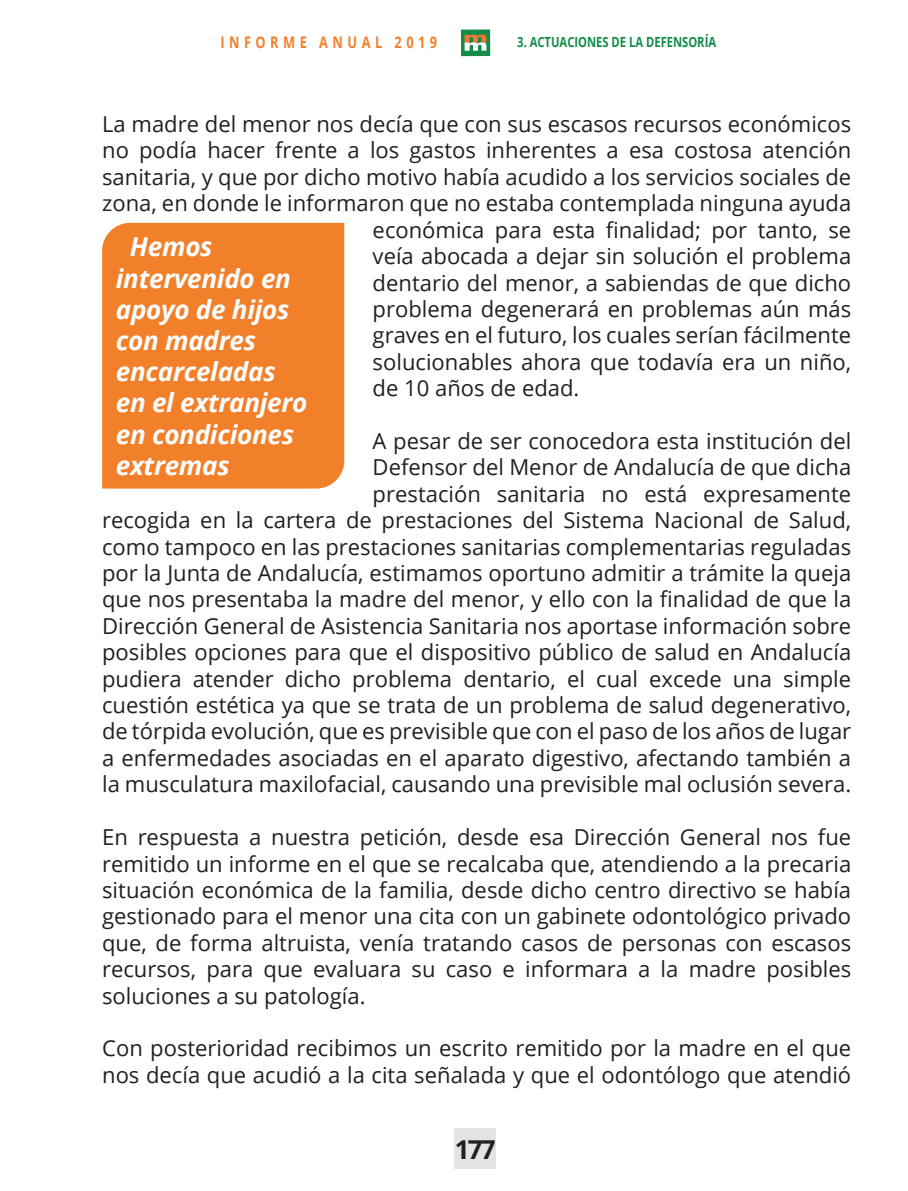
<style>
.page{position:relative;width:908px;height:1191px;background:#fff}
.page>*{position:absolute;margin:0;border:0;box-sizing:border-box;transform-origin:0 0}
.destacado{font:italic 700 26px/31.2px "Open Sans";letter-spacing:-.01em;color:#fff}
.t1{font:700 26px "Open Sans";color:#231f20}
.t2{font:22px/26.4px "Open Sans";color:#231f20;text-align:right}
.t3{font:700 16px "Open Sans";letter-spacing:.35em;color:#f2802a;scale:.8 1}
.t4{font:700 14px "Open Sans";color:#138c49;scale:.8 1}
</style>
<div class="page">
<div style="left:460px;top:29px;width:30px;height:27px;background:#148b49"></div>
<svg style="left:464px;top:35px;width:22px;height:16px"></svg>
<div style="left:454px;top:1128px;width:41px;height:41px;background:#e5e3e2"></div>
<div style="left:102px;top:222px;width:243px;height:267px;background:#f2802a"></div>
<p class="t3" style="left:220px;top:31px;width:272px">INFORME ANUAL 2019</p>
<p class="t4" style="left:517px;top:32px;width:250px">3. ACTUACIONES DE LA DEFENSORÍA</p>
<p class="t2" style="left:102px;top:110px;width:750px">La madre del menor nos decía que con sus escasos recursos económicos</p>
<p class="t2" style="left:102px;top:137px;width:750px">no podía hacer frente a los gastos inherentes a esa costosa atención</p>
<p class="t2" style="left:102px;top:163px;width:750px">sanitaria, y que por dicho motivo había acudido a los servicios sociales de</p>
<p class="t2" style="left:102px;top:189px;width:750px">zona, en donde le informaron que no estaba contemplada ninguna ayuda</p>
<p class="t2" style="left:372px;top:216px;width:480px">económica para esta finalidad; por tanto, se</p>
<p class="t2" style="left:372px;top:242px;width:480px">veía abocada a dejar sin solución el problema</p>
<p class="t2" style="left:372px;top:269px;width:480px">dentario del menor, a sabiendas de que dicho</p>
<p class="t2" style="left:372px;top:295px;width:480px">problema degenerará en problemas aún más</p>
<p class="t2" style="left:372px;top:321px;width:480px">graves en el futuro, los cuales serían fácilmente</p>
<p class="t2" style="left:372px;top:348px;width:480px">solucionables ahora que todavía era un niño,</p>
<p class="t2" style="left:372px;top:374px;width:208px">de 10 años de edad.</p>
<p class="t2" style="left:102px;top:427px;width:750px">A pesar de ser conocedora esta institución del<br>Defensor del Menor de Andalucía de que dicha<br>prestación sanitaria no está expresamente<br>recogida en la cartera de prestaciones del Sistema Nacional de Salud, como tampoco en las prestaciones sanitarias complementarias reguladas por la Junta de Andalucía, estimamos oportuno admitir a trámite la queja que nos presentaba la madre del menor, y ello con la finalidad de que la Dirección General de Asistencia Sanitaria nos aportase información sobre posibles opciones para que el dispositivo público de salud en Andalucía pudiera atender dicho problema dentario, el cual excede una simple cuestión estética ya que se trata de un problema de salud degenerativo, de tórpida evolución, que es previsible que con el paso de los años de lugar a enfermedades asociadas en el aparato digestivo, afectando también a la musculatura maxilofacial, causando una previsible mal oclusión severa.</p>
<p class="t2" style="left:102px;top:823px;width:750px;text-align:justify">En respuesta a nuestra petición, desde esa Dirección General nos fue remitido un informe en el que se recalcaba que, atendiendo a la precaria situación económica de la familia, desde dicho centro directivo se había gestionado para el menor una cita con un gabinete odontológico privado que, de forma altruista, venía tratando casos de personas con escasos recursos, para que evaluara su caso e informara a la madre posibles soluciones a su patología.</p>
<p class="t2" style="left:102px;top:1034px;width:750px;text-align:left">Con posterioridad recibimos un escrito remitido por la madre en el que nos decía que acudió a la cita señalada y que el odontólogo que atendió</p>
<p class="destacado" style="left:116px;top:231px;width:193px;text-indent:14px">Hemos intervenido en apoyo de hijos con madres encarceladas en el extranjero en condiciones extremas</p>
<p class="t1" style="left:454px;top:1131px;width:43px">177</p>
</div>
